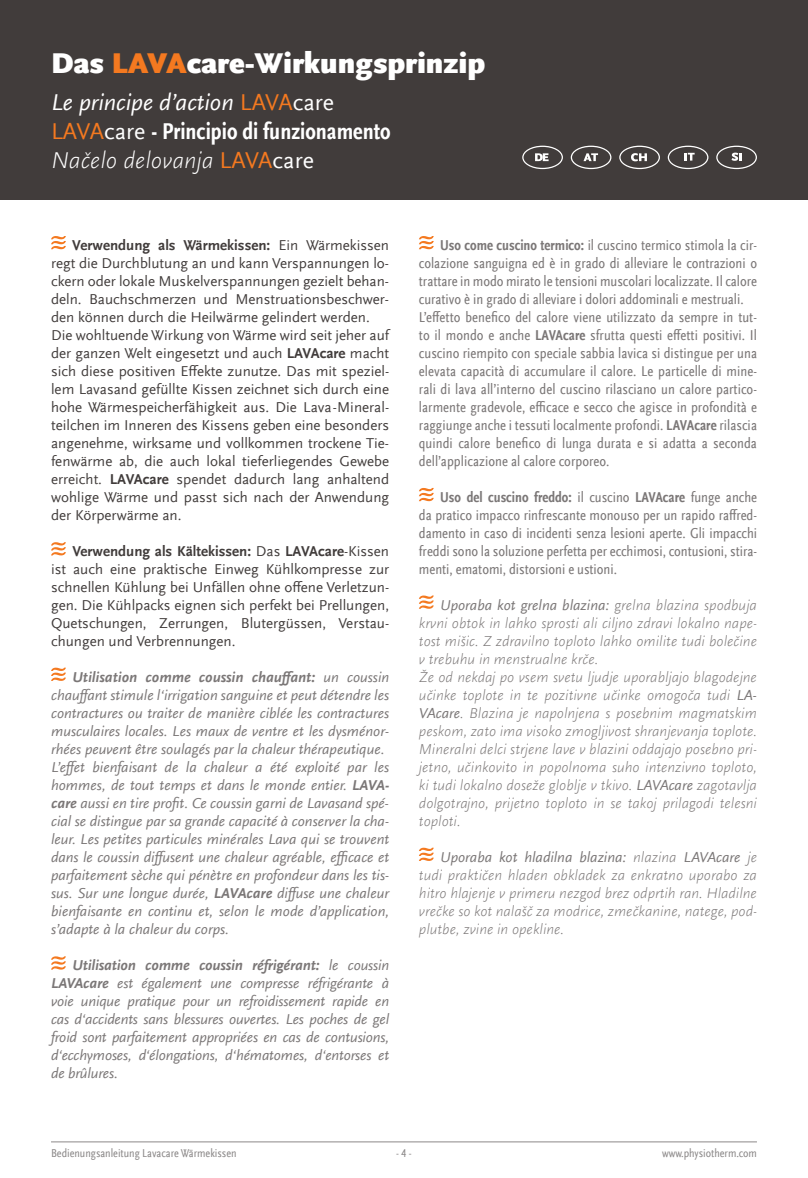
<style>
.page{position:relative;width:808px;height:1178px;background:#fff}
.page>*{position:absolute;margin:0;border:0;box-sizing:border-box;transform-origin:0 0}
.t1{font:900 30px "Scala Sans Offc Pro";color:#fff}
.t2{font:900 30px "Scala Sans Offc Pro";color:#f47920}
.t3{font:700 condensed 24px/28.8px "Scala Sans Offc Pro";color:#fff}
.t4{font:italic 15px/18px "Scala Sans Offc Pro";color:#7b7777}
.t5{font:condensed 15px/18px "Scala Sans Offc Pro";letter-spacing:.005em;color:#7b7777}
.t6{font:15px/18px "Scala Sans Offc Pro";color:#413c3b}
.t7{font:italic 300 15px/18px "Scala Sans Offc Pro";color:#7b7777}
.t8{font:condensed 12px "Scala Sans Offc Pro";color:#8c8989}
.s1{color:#fff}
.s2{font-weight:400;font-style:italic;font-stretch:normal}
.s3{font-weight:400;font-stretch:normal;color:#f47920}
.s4{font-weight:400;font-stretch:normal}
.s5{font-weight:300;font-style:italic;font-stretch:normal}
.s6{font-weight:700}
.s7{font-weight:400}
</style>
<div class="page">
<hr style="left:51px;top:1141px;width:706px;height:1px;background:#8c8989">
<div style="left:0;top:0;width:808px;height:200px;background:#413c3b"></div>
<svg style="left:571px;top:146px;width:40px;height:23px"></svg>
<svg style="left:522px;top:146px;width:41px;height:23px"></svg>
<svg style="left:619px;top:146px;width:41px;height:23px"></svg>
<svg style="left:668px;top:146px;width:40px;height:23px"></svg>
<svg style="left:716px;top:146px;width:41px;height:23px"></svg>
<svg style="left:51px;top:236px;width:15px;height:13px"></svg>
<svg style="left:419px;top:236px;width:15px;height:13px"></svg>
<svg style="left:419px;top:488px;width:15px;height:13px"></svg>
<svg style="left:51px;top:542px;width:15px;height:13px"></svg>
<svg style="left:51px;top:668px;width:15px;height:13px"></svg>
<svg style="left:419px;top:595px;width:15px;height:14px"></svg>
<svg style="left:419px;top:848px;width:15px;height:13px"></svg>
<svg style="left:51px;top:956px;width:15px;height:13px"></svg>
<h1 class="t2" style="left:51px;top:46px;width:98px"><span class="s1">Das</span> LAVA</h1>
<h1 class="t1" style="left:187px;top:46px;width:300px">care-Wirkungsprinzip</h1>
<h2 class="t3" style="left:51px;top:88px;width:341px"><span class="s2">Le principe d’action</span> <span class="s3">LAVA</span><span class="s4">care<br></span><span class="s3">LAVA</span><span class="s4">care</span> - Principio di funzionamento<br><span class="s5">Načelo delovanja</span> <span class="s3">LAVA</span><span class="s4">care</span></h2>
<p class="t6" style="left:51px;top:236px;width:340px;text-indent:21px"><span class="s6">Verwendung als Wärmekissen:</span> Ein Wärmekissen regt die Durchblutung an und kann Verspannungen lo&shy;ckern oder lokale Muskelverspannungen gezielt behan&shy;deln. Bauchschmerzen und Menstruationsbeschwer&shy;den können durch die Heilwärme gelindert werden.<br>Die wohltuende Wirkung von Wärme wird seit jeher auf der ganzen Welt eingesetzt und auch <span class="s6">LAVAcare</span> macht sich diese positiven Effekte zunutze. Das mit speziel&shy;lem Lavasand gefüllte Kissen zeichnet sich durch eine hohe Wärmespeicherfähigkeit aus. Die Lava-Mineral&shy;teilchen im Inneren des Kissens geben eine besonders angenehme, wirksame und vollkommen trockene Tie&shy;fenwärme ab, die auch lokal tieferliegendes Gewebe erreicht. <span class="s6">LAVAcare</span> spendet dadurch lang anhaltend wohlige Wärme und passt sich nach der Anwendung der Körperwärme an.</p>
<p class="t6" style="left:51px;top:542px;width:340px;text-align:justify;text-indent:21px"><span class="s6">Verwendung als Kältekissen:</span> Das <span class="s6">LAVAcare</span>-Kissen ist auch eine praktische Einweg Kühlkompresse zur schnellen Kühlung bei Unfällen ohne offene Verletzun&shy;gen. Die Kühlpacks eignen sich perfekt bei Prellungen, Quetschungen, Zerrungen, Blutergüssen, Verstau&shy;chungen und Verbrennungen.</p>
<p class="t4" style="left:51px;top:668px;width:340px;text-indent:21px"><span class="s6">Utilisation comme coussin chauffant:</span> un coussin chauffant stimule l‘irrigation sanguine et peut détendre les contractures ou traiter de manière ciblée les contractures musculaires locales. Les maux de ventre et les dysménor&shy;rhées peuvent être soulagés par la chaleur thérapeutique.<br>L’effet bienfaisant de la chaleur a été exploité par les hommes, de tout temps et dans le monde entier. <span class="s6">LAVA&shy;care</span> aussi en tire profit. Ce coussin garni de Lavasand spé&shy;cial se distingue par sa grande capacité à conserver la cha&shy;leur. Les petites particules minérales Lava qui se trouvent dans le coussin diffusent une chaleur agréable, efficace et parfaitement sèche qui pénètre en profondeur dans les tis&shy;sus. Sur une longue durée, <span class="s6">LAVAcare</span> diffuse une chaleur bienfaisante en continu et, selon le mode d’application, s’adapte à la chaleur du corps.</p>
<p class="t4" style="left:51px;top:956px;width:340px;text-align:justify;text-indent:21px"><span class="s6">Utilisation comme coussin réfrigérant:</span> le coussin <span class="s6">LAVAcare</span> est également une compresse réfrigérante à voie unique pratique pour un refroidissement rapide en cas d‘accidents sans blessures ouvertes. Les poches de gel froid sont parfaitement appropriées en cas de contusions, d‘ecchymoses, d‘élongations, d‘hématomes, d‘entorses et de brûlures.</p>
<p class="t5" style="left:419px;top:236px;width:340px;text-indent:21px"><span class="s6">Uso come cuscino termico:</span> il cuscino termico stimola la cir&shy;colazione sanguigna ed è in grado di alleviare le contrazioni o trattare in modo mirato le tensioni muscolari localizzate. Il calore curativo è in grado di alleviare i dolori addominali e mestruali.<br>L’effetto benefico del calore viene utilizzato da sempre in tut&shy;to il mondo e anche <span class="s6">LAVAcare</span> sfrutta questi effetti positivi. Il cuscino riempito con speciale sabbia lavica si distingue per una elevata capacità di accumulare il calore. Le particelle di mine&shy;rali di lava all’interno del cuscino rilasciano un calore partico&shy;larmente gradevole, efficace e secco che agisce in profondità e raggiunge anche i tessuti localmente profondi. <span class="s6">LAVAcare</span> rilascia quindi calore benefico di lunga durata e si adatta a seconda dell’applicazione al calore corporeo.</p>
<p class="t5" style="left:419px;top:488px;width:340px;text-align:justify;text-indent:21px"><span class="s6">Uso del cuscino freddo:</span> il cuscino <span class="s6">LAVAcare</span> funge anche da pratico impacco rinfrescante monouso per un rapido raffred&shy;damento in caso di incidenti senza lesioni aperte. Gli impacchi freddi sono la soluzione perfetta per ecchimosi, contusioni, stira&shy;menti, ematomi, distorsioni e ustioni.</p>
<p class="t7" style="left:419px;top:596px;width:340px;text-indent:21px"><span class="s7">Uporaba kot grelna blazina:</span> grelna blazina spodbuja krvni obtok in lahko sprosti ali ciljno zdravi lokalno nape&shy;tost mišic. Z zdravilno toploto lahko omilite tudi bolečine v trebuhu in menstrualne krče.<br>Že od nekdaj po vsem svetu ljudje uporabljajo blagodejne učinke toplote in te pozitivne učinke omogoča tudi <span class="s7">LA-VAcare</span>. Blazina je napolnjena s posebnim magmatskim peskom, zato ima visoko zmogljivost shranjevanja toplote.<br>Mineralni delci strjene lave v blazini oddajajo posebno pri&shy;jetno, učinkovito in popolnoma suho intenzivno toploto, ki tudi lokalno doseže globlje v tkivo. <span class="s7">LAVAcare</span> zagotavlja dolgotrajno, prijetno toploto in se takoj prilagodi telesni toploti.</p>
<p class="t7" style="left:419px;top:848px;width:340px;text-align:justify;text-indent:21px"><span class="s7">Uporaba kot hladilna blazina:</span> nlazina <span class="s7">LAVAcare</span> je tudi praktičen hladen obkladek za enkratno uporabo za hitro hlajenje v primeru nezgod brez odprtih ran. Hladilne vrečke so kot nalašč za modrice, zmečkanine, natege, pod&shy;plutbe, zvine in opekline.</p>
<p class="t8" style="left:51px;top:1146px;width:187px">Bedienungsanleitung Lavacare Wärmekissen</p>
<p class="t8" style="left:396px;top:1146px;width:17px">- 4 -</p>
<p class="t8" style="left:662px;top:1146px;width:96px">www.physiotherm.com</p>
</div>
